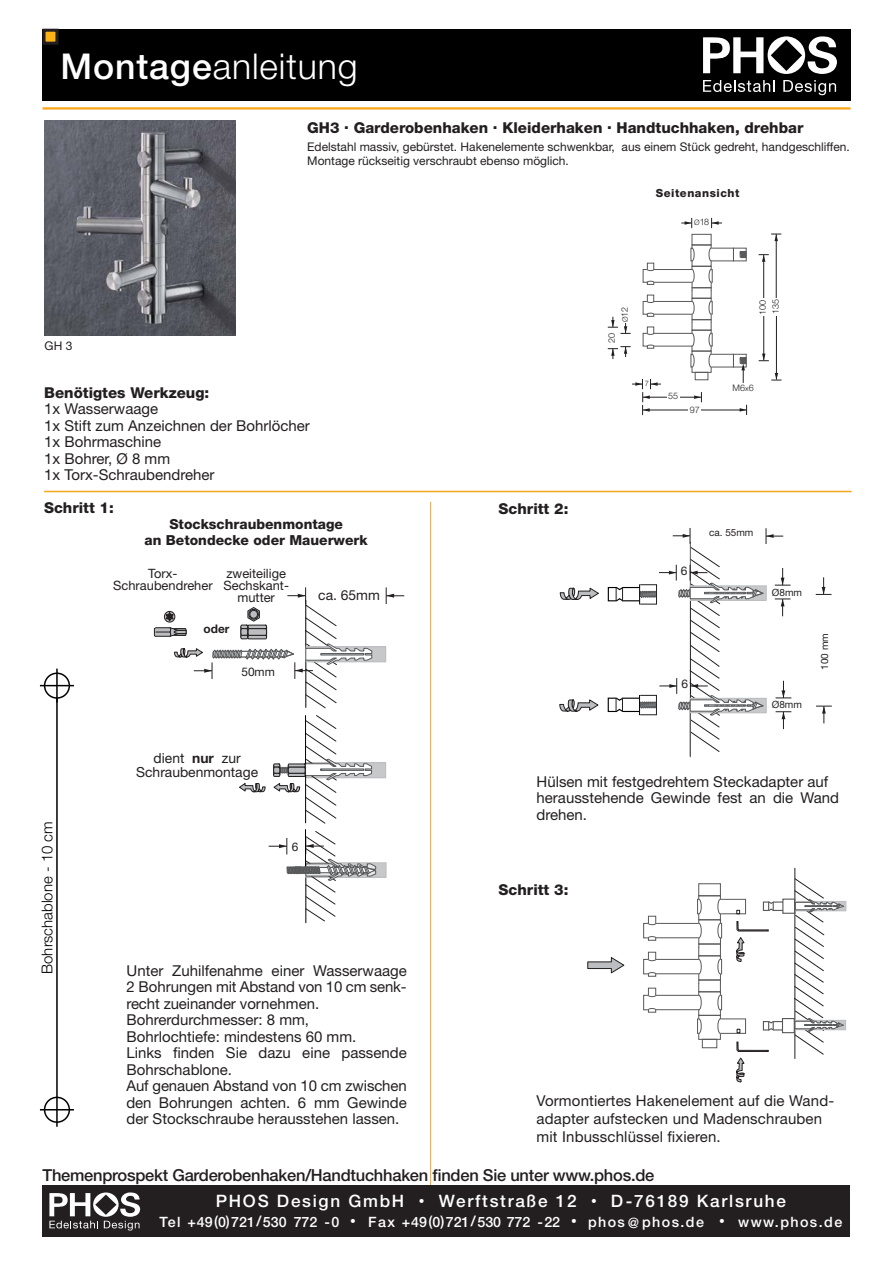
<style>
.page{position:relative;width:893px;height:1263px;background:#fff}
.page>*{position:absolute;margin:0;border:0;box-sizing:border-box;transform-origin:0 0}
.t1{font:300 35.7px "Helvetica Neue LT Std";letter-spacing:.025em;color:#fff}
.t2{font:500 17.1px "Helvetica Neue LT Std";letter-spacing:.1em;color:#fff}
.t3{font:500 16.5px "Helvetica Neue LT Std";letter-spacing:-.015em;color:#231f20}
.t4{font:15px/16.5px "Helvetica Neue LT Std";color:#231f20}
.t5{font:800 15px "Helvetica Neue LT Std";color:#231f20}
.t6{font:300 15px "Helvetica Neue LT Std";color:#000}
.t7{font:500 14.25px "Helvetica Neue LT Std";letter-spacing:.05em;color:#fff}
.t8{font:800 13.8px/16.6px "Helvetica Neue LT Std";color:#231f20;text-align:center}
.t9{font:13.8px/13.8px "Helvetica Neue LT Std";color:#231f20;text-align:center}
.t10{font:12.9px/11.9px "Helvetica Neue LT Std";color:#231f20;text-align:center}
.t11{font:12px/14.4px "Helvetica Neue LT Std";color:#231f20}
.t12{font:11.85px "Helvetica Neue LT Std";color:#231f20}
.t13{font:700 11.85px "Helvetica Neue LT Std";color:#231f20}
.t14{font:800 11.25px "Helvetica Neue LT Std";letter-spacing:.05em;color:#231f20}
.t15{font:10.05px "Helvetica Neue LT Std";color:#231f20}
.t16{font:300 9px/12.9px "Helvetica Neue LT Std";color:#231f20}
.t17{font:300 7.5px "Helvetica Neue LT Std";color:#231f20}
.s1{font-weight:500}
.s2{font-weight:700}
.s3{font-size:7.5px}
.s4{font-size:11.4px}
</style>
<div class="page">
<img style="left:44px;top:121px;width:191px;height:215px">
<svg style="left:45px;top:673px;width:24px;height:25px"></svg>
<div style="left:44px;top:673px;width:26px;height:26px;border:2px solid #000;border-radius:50%"></div>
<hr style="left:40px;top:685px;width:34px;height:1px;background:#000">
<hr style="left:56px;top:669px;width:2px;height:34px;background:#000">
<div style="left:44px;top:1097px;width:26px;height:26px;border:2px solid #000;border-radius:50%"></div>
<hr style="left:40px;top:1109px;width:34px;height:2px;background:#000">
<hr style="left:56px;top:698px;width:2px;height:429px;background:#000">
<hr style="left:690px;top:712px;width:1px;height:45px;background:#58595b">
<svg style="left:816px;top:706px;width:16px;height:17px"></svg>
<svg style="left:816px;top:577px;width:15px;height:18px"></svg>
<svg style="left:607px;top:528px;width:184px;height:224px"></svg>
<div style="left:640px;top:695px;width:17px;height:20px;border:1px solid #231f20"></div>
<svg style="left:560px;top:588px;width:39px;height:12px"></svg>
<svg style="left:559px;top:699px;width:40px;height:13px"></svg>
<hr style="left:794px;top:868px;width:1px;height:191px;background:#231f20">
<div style="left:795px;top:901px;width:51px;height:10px;border:1px solid #bbbdc0"></div>
<div style="left:795px;top:1020px;width:51px;height:10px;border:1px solid #bbbdc0"></div>
<svg style="left:587px;top:957px;width:37px;height:16px"></svg>
<svg style="left:711px;top:218px;width:11px;height:10px"></svg>
<svg style="left:681px;top:218px;width:11px;height:10px"></svg>
<hr style="left:763px;top:299px;width:1px;height:61px;background:#231f20">
<svg style="left:759px;top:354px;width:10px;height:7px"></svg>
<hr style="left:763px;top:255px;width:1px;height:58px;background:#231f20">
<svg style="left:758px;top:254px;width:11px;height:8px"></svg>
<div style="left:759px;top:298px;width:9px;height:18px;background:#fff"></div>
<hr style="left:776px;top:307px;width:1px;height:73px;background:#231f20">
<svg style="left:771px;top:373px;width:10px;height:8px"></svg>
<hr style="left:776px;top:234px;width:1px;height:68px;background:#231f20">
<svg style="left:771px;top:234px;width:10px;height:7px"></svg>
<div style="left:772px;top:298px;width:9px;height:18px;background:#fff"></div>
<svg style="left:608px;top:234px;width:139px;height:181px"></svg>
<div style="left:692px;top:290px;width:19px;height:9px;border:1px solid #58595b"></div>
<div style="left:692px;top:282px;width:19px;height:6px;border:1px solid #58595b"></div>
<hr style="left:656px;top:973px;width:43px;height:1px;background:#58595b">
<hr style="left:656px;top:959px;width:43px;height:1px;background:#58595b">
<div style="left:643px;top:959px;width:6px;height:15px;border:1px solid #58595b"></div>
<svg style="left:647px;top:972px;width:9px;height:5px"></svg>
<div style="left:648px;top:952px;width:8px;height:8px;border:1px solid #58595b"></div>
<div style="left:720px;top:1018px;width:26px;height:16px;border:1px solid #58595b"></div>
<div style="left:720px;top:899px;width:26px;height:15px;border:1px solid #58595b"></div>
<hr style="left:656px;top:1009px;width:43px;height:1px;background:#58595b">
<hr style="left:656px;top:995px;width:43px;height:1px;background:#58595b">
<div style="left:643px;top:995px;width:6px;height:15px;border:1px solid #58595b"></div>
<svg style="left:647px;top:1008px;width:9px;height:5px"></svg>
<div style="left:648px;top:988px;width:8px;height:8px;border:1px solid #58595b"></div>
<hr style="left:656px;top:937px;width:43px;height:1px;background:#58595b">
<hr style="left:656px;top:923px;width:43px;height:1px;background:#58595b">
<div style="left:643px;top:923px;width:6px;height:15px;border:1px solid #58595b"></div>
<svg style="left:648px;top:936px;width:8px;height:5px"></svg>
<div style="left:648px;top:916px;width:8px;height:8px;border:1px solid #58595b"></div>
<svg style="left:697px;top:883px;width:25px;height:166px"></svg>
<div style="left:698px;top:947px;width:23px;height:9px;border:1px solid #58595b"></div>
<div style="left:698px;top:944px;width:23px;height:4px;border:1px solid #58595b"></div>
<div style="left:698px;top:938px;width:23px;height:6px;border:1px solid #58595b"></div>
<svg style="left:736px;top:878px;width:108px;height:204px"></svg>
<hr style="left:44px;top:491px;width:807px;height:1px;background:#faa61a">
<hr style="left:430px;top:502px;width:1px;height:689px;background:#faa61a">
<div style="left:306px;top:763px;width:80px;height:15px;background:#c6c8ca"></div>
<div style="left:306px;top:762px;width:80px;height:16px;border:1px solid #bbbdc0"></div>
<svg style="left:239px;top:783px;width:26px;height:9px"></svg>
<svg style="left:273px;top:715px;width:99px;height:109px"></svg>
<div style="left:306px;top:647px;width:80px;height:15px;background:#c6c8ca"></div>
<div style="left:306px;top:646px;width:80px;height:16px;border:1px solid #bbbdc0"></div>
<svg style="left:386px;top:587px;width:18px;height:17px"></svg>
<svg style="left:154px;top:587px;width:218px;height:121px"></svg>
<div style="left:306px;top:863px;width:80px;height:14px;background:#c6c8ca"></div>
<div style="left:306px;top:863px;width:80px;height:15px;border:1px solid #bbbdc0"></div>
<svg style="left:269px;top:831px;width:107px;height:91px"></svg>
<hr style="left:305px;top:716px;width:1px;height:48px;background:#000">
<hr style="left:305px;top:776px;width:1px;height:47px;background:#000">
<hr style="left:305px;top:830px;width:1px;height:36px;background:#000">
<hr style="left:305px;top:878px;width:1px;height:45px;background:#000">
<div style="left:43px;top:1186px;width:807px;height:51px;background:#231f20"></div>
<svg style="left:49px;top:1193px;width:91px;height:38px"></svg>
<div style="left:43px;top:29px;width:807px;height:71px;background:#000"></div>
<div style="left:44px;top:30px;width:13px;height:13px;background:#fcb315"></div>
<div style="left:43px;top:29px;width:15px;height:16px;border:3px solid #231f20"></div>
<svg style="left:703px;top:36px;width:134px;height:38px"></svg>
<svg style="left:703px;top:80px;width:72px;height:12px"></svg>
<svg style="left:783px;top:80px;width:53px;height:15px"></svg>
<hr style="left:43px;top:107px;width:807px;height:3px;background:#faa61a">
<h1 class="t1" style="left:61px;top:46px;width:299px"><span class="s1">Montage</span>anleitung</h1>
<p class="t5" style="left:307px;top:122px;width:498px">GH3 . Garderobenhaken . Kleiderhaken . Handtuchhaken, drehbar</p>
<p class="t11" style="left:307px;top:140px;width:544px">Edelstahl massiv, gebürstet. Hakenelemente schwenkbar, aus einem Stück gedreht, handgeschliffen.<br>Montage rückseitig verschraubt ebenso möglich.</p>
<p class="t14" style="left:656px;top:189px;width:85px">Seitenansicht</p>
<p class="t11" style="left:45px;top:340px;width:29px">GH 3</p>
<p class="t5" style="left:44px;top:387px;width:167px">Benötigtes Werkzeug:</p>
<p class="t4" style="left:44px;top:402px;width:267px">1x Wasserwaage<br>1x Stift zum Anzeichnen der Bohrlöcher<br>1x Bohrmaschine<br>1x Bohrer, Ø 8 mm<br>1x Torx-Schraubendreher</p>
<p class="t5" style="left:44px;top:503px;width:71px">Schritt 1:</p>
<p class="t8" style="left:145px;top:517px;width:225px">Stockschraubenmontage<br>an Betondecke oder Mauerwerk</p>
<p class="t6" style="left:39px;top:974px;width:154px;rotate:-90deg">Bohrschablone - 10 cm</p>
<p class="t10" style="left:113px;top:569px;width:101px">Torx-<br>Schraubendreher</p>
<p class="t10" style="left:223px;top:569px;width:67px">zweiteilige<br>Sechskant&shy;mutter</p>
<p class="t13" style="left:204px;top:622px;width:27px">oder</p>
<p class="t12" style="left:241px;top:667px;width:35px">50mm</p>
<p class="t9" style="left:318px;top:589px;width:63px">ca. 65mm</p>
<p class="t9" style="left:136px;top:753px;width:123px">dient <span class="s2">nur</span> zur<br>Schraubenmontage</p>
<p class="t12" style="left:292px;top:842px;width:8px">6</p>
<p class="t4" style="left:126px;top:964px;width:282px">Unter Zuhilfenahme einer Wasserwaage 2 Bohrungen mit Abstand von 10 cm senk&shy;recht zueinander vornehmen.<br>Bohrerdurchmesser: 8 mm,<br>Bohrlochtiefe: mindestens 60 mm.<br>Links finden Sie dazu eine passende Bohrschablone.<br>Auf genauen Abstand von 10 cm zwischen den Bohrungen achten. 6 mm Gewinde der Stockschraube herausstehen lassen.</p>
<p class="t5" style="left:499px;top:503px;width:71px">Schritt 2:</p>
<p class="t16" style="left:694px;top:216px;width:16px"><span class="s3">Ø</span>18</p>
<p class="t16" style="left:618px;top:322px;width:16px;rotate:-90deg"><span class="s3">Ø</span>12</p>
<p class="t16" style="left:605px;top:343px;width:12px;rotate:-90deg">20</p>
<p class="t17" style="left:645px;top:379px;width:6px">7</p>
<p class="t16" style="left:668px;top:390px;width:12px">55</p>
<p class="t16" style="left:690px;top:403px;width:12px">97</p>
<p class="t16" style="left:756px;top:315px;width:17px;rotate:-90deg">100<br>135</p>
<p class="t16" style="left:733px;top:382px;width:23px">M6<span class="s3">x</span>6</p>
<p class="t11" style="left:681px;top:564px;width:8px">6</p>
<p class="t11" style="left:681px;top:678px;width:8px">6</p>
<p class="t15" style="left:709px;top:529px;width:46px">ca. 55mm</p>
<p class="t15" style="left:772px;top:589px;width:32px">Ø8mm</p>
<p class="t15" style="left:772px;top:700px;width:32px">Ø8mm</p>
<p class="t15" style="left:821px;top:670px;width:38px;rotate:-90deg">100 mm</p>
<p class="t4" style="left:536px;top:775px;width:304px">Hülsen mit festgedrehtem Steckadapter auf herausstehende Gewinde fest an die Wand drehen.</p>
<p class="t5" style="left:499px;top:884px;width:71px">Schritt 3:</p>
<p class="t4" style="left:536px;top:1093px;width:299px;line-height:18px">Vormontiertes Hakenelement auf die Wand&shy;adapter aufstecken und Madenschrauben mit Inbusschlüssel fixieren.</p>
<p class="t3" style="left:43px;top:1169px;width:613px">Themenprospekt Garderobenhaken/Handtuchhaken finden Sie unter www.phos.de</p>
<p class="t2" style="left:216px;top:1195px;width:572px">PHOS Design GmbH <span class="s4">•</span> Werftstraße 12 <span class="s4">•</span> D-76189 Karlsruhe</p>
<p class="t7" style="left:159px;top:1217px;width:684px">Tel +49(0)721/530 772 -0 <span class="s4">•</span> Fax +49(0)721/530 772 -22 <span class="s4">•</span> phos@phos.de <span class="s4">•</span> www.phos.de</p>
</div>
